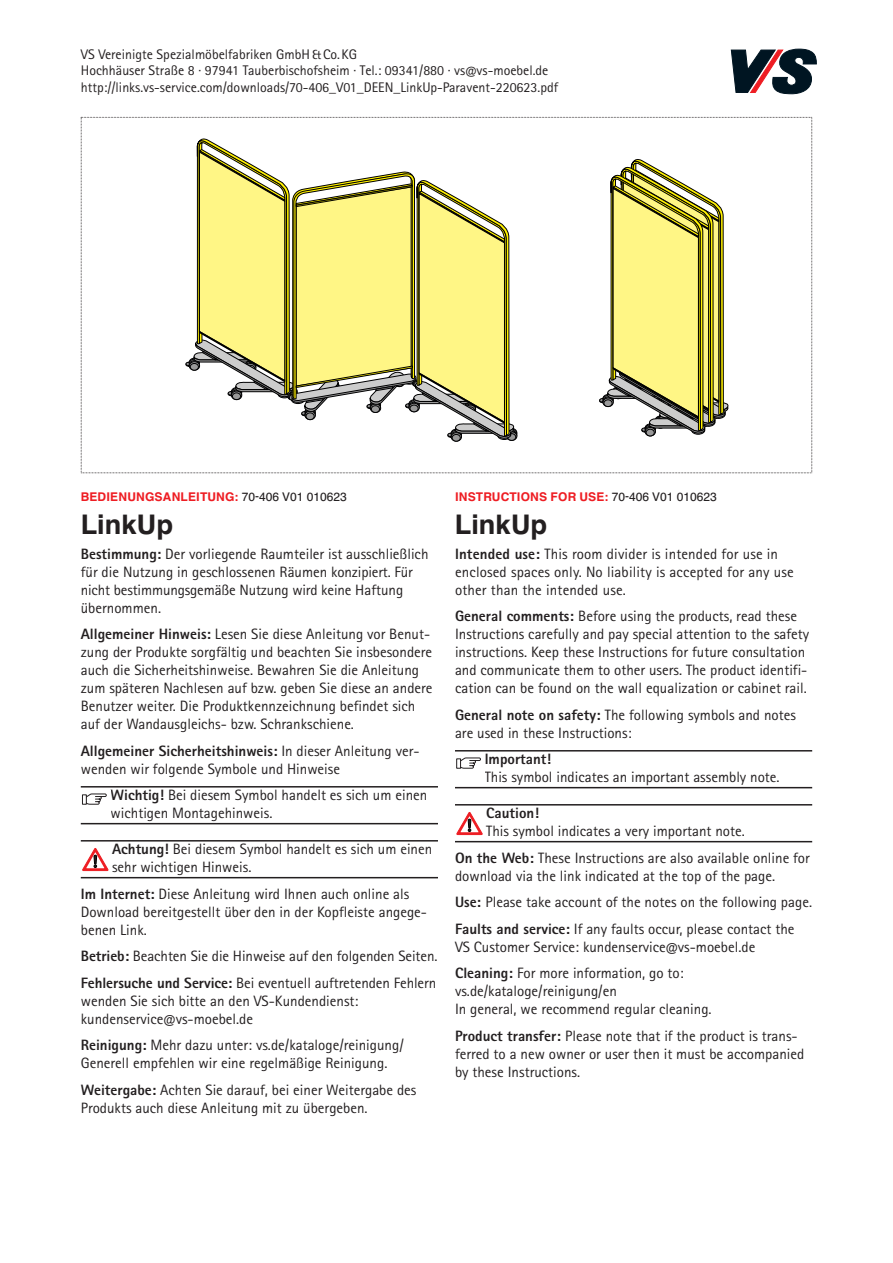
<style>
.page{position:relative;width:893px;height:1263px;background:#fff}
.page>*{position:absolute;margin:0;border:0;box-sizing:border-box;transform-origin:0 0}
.t1{font:700 27px "Schulbuch Nord Pro";color:#231f20}
.t2{font:15px/18px "Rotis Sans Serif Pro";color:#231f20}
.t3{font:13.95px "Rotis Sans Serif Pro";color:#231f20}
.t4{font:700 12px "Schulbuch Nord Pro";letter-spacing:.01em;color:#ee1d23}
.s1{font-family:"Schulbuch Nord OT";font-weight:400;color:#231f20}
.s2{font-weight:800}
</style>
<div class="page">
<svg style="left:731px;top:49px;width:85px;height:45px"></svg>
<hr style="left:455px;top:750px;width:357px;height:1px;background:#231f20">
<hr style="left:455px;top:787px;width:357px;height:1px;background:#231f20">
<hr style="left:455px;top:804px;width:357px;height:1px;background:#231f20">
<hr style="left:455px;top:841px;width:357px;height:1px;background:#231f20">
<svg style="left:461px;top:757px;width:20px;height:12px"></svg>
<div style="left:456px;top:758px;width:5px;height:11px;border:1px solid #231f20"></div>
<svg style="left:456px;top:812px;width:27px;height:24px"></svg>
<hr style="left:81px;top:786px;width:357px;height:1px;background:#231f20">
<hr style="left:81px;top:823px;width:357px;height:1px;background:#231f20">
<hr style="left:81px;top:840px;width:357px;height:1px;background:#231f20">
<hr style="left:81px;top:877px;width:357px;height:1px;background:#231f20">
<svg style="left:87px;top:793px;width:20px;height:12px"></svg>
<div style="left:82px;top:794px;width:5px;height:11px;border:1px solid #231f20"></div>
<svg style="left:82px;top:848px;width:27px;height:24px"></svg>
<svg style="left:293px;top:473px;width:122px;height:406px"></svg>
<svg style="left:81px;top:116px;width:731px;height:357px"></svg>
<p class="t3" style="left:81px;top:49px;width:278px">VS Vereinigte Spezialmöbelfabriken GmbH&amp;Co.KG</p>
<p class="t3" style="left:81px;top:66px;width:469px">Hochhäuser Straße 8 · 97941 Tauberbischofsheim · Tel.: 09341/880 · vs@vs-moebel.de</p>
<p class="t3" style="left:81px;top:82px;width:479px">http://links.vs-service.com/downloads/70-406_V01_DEEN_LinkUp-Paravent-220623.pdf</p>
<p class="t4" style="left:81px;top:492px;width:267px">BEDIENUNGSANLEITUNG: <span class="s1">70-406 V01 010623</span></p>
<p class="t1" style="left:81px;top:515px;width:94px">LinkUp</p>
<p class="t2" style="left:81px;top:546px;width:349px"><span class="s2">Bestimmung:</span> Der vorliegende Raumteiler ist ausschließlich für die Nutzung in geschlossenen Räumen konzipiert. Für nicht bestimmungsgemäße Nutzung wird keine Haftung übernommen.</p>
<p class="t2" style="left:81px;top:627px;width:353px"><span class="s2">Allgemeiner Hinweis:</span> Lesen Sie diese Anleitung vor Benut&shy;zung der Produkte sorgfältig und beachten Sie insbesondere auch die Sicherheitshinweise. Bewahren Sie die Anleitung zum späteren Nachlesen auf bzw. geben Sie diese an andere Benutzer weiter. Die Produktkennzeichnung befindet sich auf der Wandausgleichs- bzw. Schrankschiene.</p>
<p class="t2" style="left:81px;top:743px;width:340px"><span class="s2">Allgemeiner Sicherheitshinweis:</span> In dieser Anleitung ver&shy;wenden wir folgende Symbole und Hinweise</p>
<p class="t2" style="left:111px;top:788px;width:318px"><span class="s2">Wichtig!</span> Bei diesem Symbol handelt es sich um einen wichtigen Montagehinweis.</p>
<p class="t2" style="left:112px;top:842px;width:322px"><span class="s2">Achtung!</span> Bei diesem Symbol handelt es sich um einen sehr wichtigen Hinweis.</p>
<p class="t2" style="left:81px;top:886px;width:348px"><span class="s2">Im Internet:</span> Diese Anleitung wird Ihnen auch online als<br>Download bereitgestellt über den in der Kopfleiste angege&shy;benen Link.</p>
<p class="t2" style="left:81px;top:949px;width:358px"><span class="s2">Betrieb:</span> Beachten Sie die Hinweise auf den folgenden Seiten.</p>
<p class="t2" style="left:81px;top:975px;width:357px"><span class="s2">Fehlersuche und Service:</span> Bei eventuell auftretenden Fehlern wenden Sie sich bitte an den VS-Kundendienst: kundenservice@vs-moebel.de</p>
<p class="t2" style="left:81px;top:1038px;width:324px"><span class="s2">Reinigung:</span> Mehr dazu unter: vs.de/kataloge/reinigung/<br>Generell empfehlen wir eine regelmäßige Reinigung.</p>
<p class="t2" style="left:81px;top:1082px;width:337px"><span class="s2">Weitergabe:</span> Achten Sie darauf, bei einer Weitergabe des<br>Produkts auch diese Anleitung mit zu übergeben.</p>
<p class="t4" style="left:455px;top:492px;width:263px">INSTRUCTIONS FOR USE: <span class="s1">70-406 V01 010623</span></p>
<p class="t1" style="left:455px;top:515px;width:94px">LinkUp</p>
<p class="t2" style="left:455px;top:546px;width:340px"><span class="s2">Intended use:</span> This room divider is intended for use in enclosed spaces only. No liability is accepted for any use other than the intended use.</p>
<p class="t2" style="left:455px;top:609px;width:356px"><span class="s2">General comments:</span> Before using the products, read these Instructions carefully and pay special attention to the safety instructions. Keep these Instructions for future consultation and communicate them to other users. The product identifi&shy;cation can be found on the wall equalization or cabinet rail.</p>
<p class="t2" style="left:455px;top:707px;width:342px"><span class="s2">General note on safety:</span> The following symbols and notes are used in these Instructions:</p>
<p class="t2" style="left:485px;top:752px;width:296px"><span class="s2">Important!<br></span>This symbol indicates an important assembly note.</p>
<p class="t2" style="left:486px;top:806px;width:260px"><span class="s2">Caution!<br></span>This symbol indicates a very important note.</p>
<p class="t2" style="left:455px;top:850px;width:356px"><span class="s2">On the Web:</span> These Instructions are also available online for download via the link indicated at the top of the page.</p>
<p class="t2" style="left:455px;top:895px;width:359px"><span class="s2">Use:</span> Please take account of the notes on the following page.</p>
<p class="t2" style="left:455px;top:921px;width:341px"><span class="s2">Faults and service:</span> If any faults occur, please contact the<br>VS Customer Service: kundenservice@vs-moebel.de</p>
<p class="t2" style="left:455px;top:966px;width:258px"><span class="s2">Cleaning:</span> For more information, go to: vs.de/kataloge/reinigung/en<br>In general, we recommend regular cleaning.</p>
<p class="t2" style="left:455px;top:1028px;width:351px"><span class="s2">Product transfer:</span> Please note that if the product is trans&shy;ferred to a new owner or user then it must be accompanied by these Instructions.</p>
</div>
